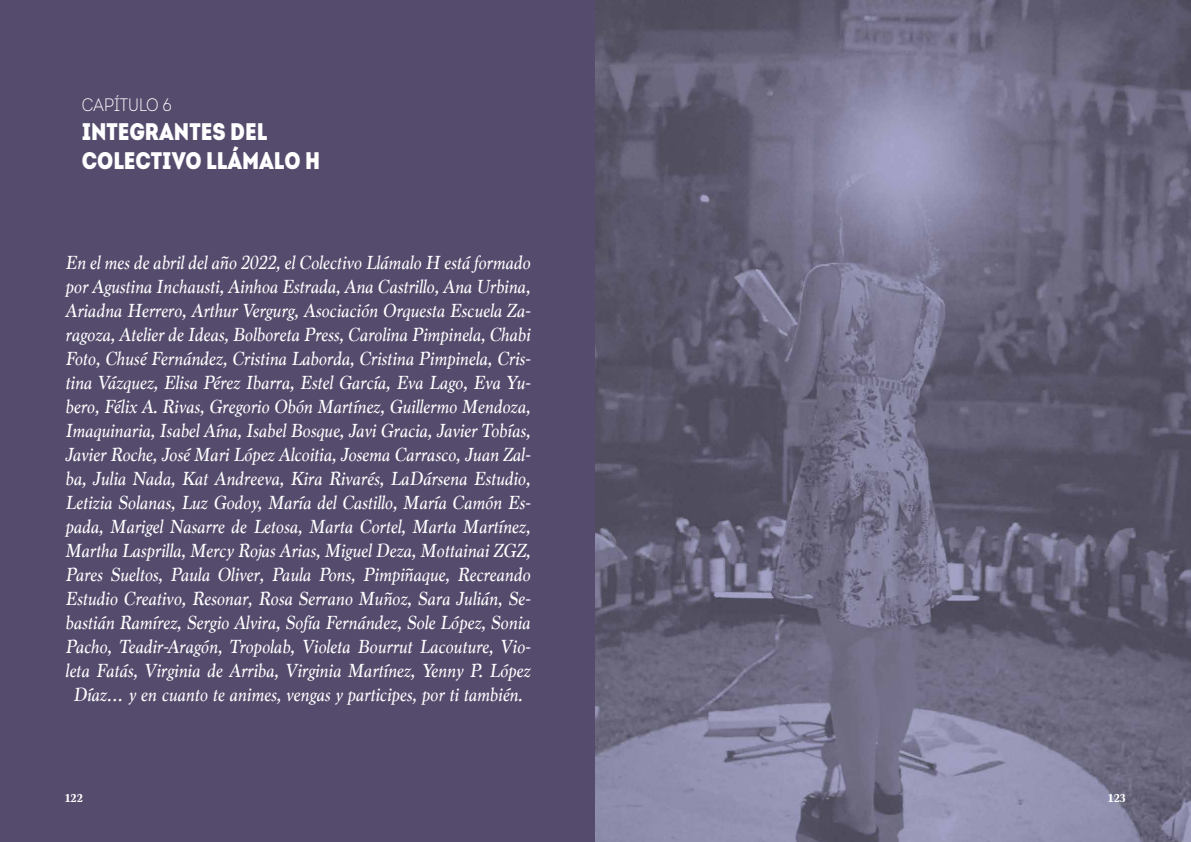
<style>
.page{position:relative;width:1191px;height:842px;background:#fff}
.page>*{position:absolute;margin:0;border:0;box-sizing:border-box;transform-origin:0 0}
.t1{font:24px/28.8px "Intro Cond Black Free";color:#fff}
.t2{font:italic 20px/24px "Marion";color:#fff;text-align:center}
.t3{font:18px "Intro Cond Light Free";color:#fff}
.t4{font:700 12px "Marion";color:#fff}
</style>
<div class="page">
<div style="left:0;top:0;width:596px;height:842px;background:#554b6d"></div>
<img style="left:596px;top:0;width:594px;height:842px">
<p class="t3" style="left:82px;top:94px;width:91px">CAPÍTULO 6</p>
<p class="t1" style="left:82px;top:116px;width:240px">INTEGRANTES DEL<br>COLECTIVO LLÁMALO H</p>
<p class="t2" style="left:65px;top:250px;width:466px">En el mes de abril del año 2022, el Colectivo Llámalo H está formado por Agustina Inchausti, Ainhoa Estrada, Ana Castrillo, Ana Urbina, Ariadna Herrero, Arthur Vergurg, Asociación Orquesta Escuela Za&shy;ragoza, Atelier de Ideas, Bolboreta Press, Carolina Pimpinela, Chabi Foto, Chusé Fernández, Cristina Laborda, Cristina Pimpinela, Cris&shy;tina Vázquez, Elisa Pérez Ibarra, Estel García, Eva Lago, Eva Yu&shy;bero, Félix A. Rivas, Gregorio Obón Martínez, Guillermo Mendoza, Imaquinaria, Isabel Aína, Isabel Bosque, Javi Gracia, Javier Tobías, Javier Roche, José Mari López Alcoitia, Josema Carrasco, Juan Zal&shy;ba, Julia Nada, Kat Andreeva, Kira Rivarés, LaDársena Estudio, Letizia Solanas, Luz Godoy, María del Castillo, María Camón Es&shy;pada, Marigel Nasarre de Letosa, Marta Cortel, Marta Martínez, Martha Lasprilla, Mercy Rojas Arias, Miguel Deza, Mottainai ZGZ, Pares Sueltos, Paula Oliver, Paula Pons, Pimpiñaque, Recreando Estudio Creativo, Resonar, Rosa Serrano Muñoz, Sara Julián, Se&shy;bastián Ramírez, Sergio Alvira, Sofía Fernández, Sole López, Sonia Pacho, Teadir-Aragón, Tropolab, Violeta Bourrut Lacouture, Vio&shy;leta Fatás, Virginia de Arriba, Virginia Martínez, Yenny P. López Díaz… y en cuanto te animes, vengas y participes, por ti también.</p>
<p class="t4" style="left:65px;top:791px;width:19px">122</p>
<p class="t4" style="left:1108px;top:791px;width:19px">123</p>
</div>
